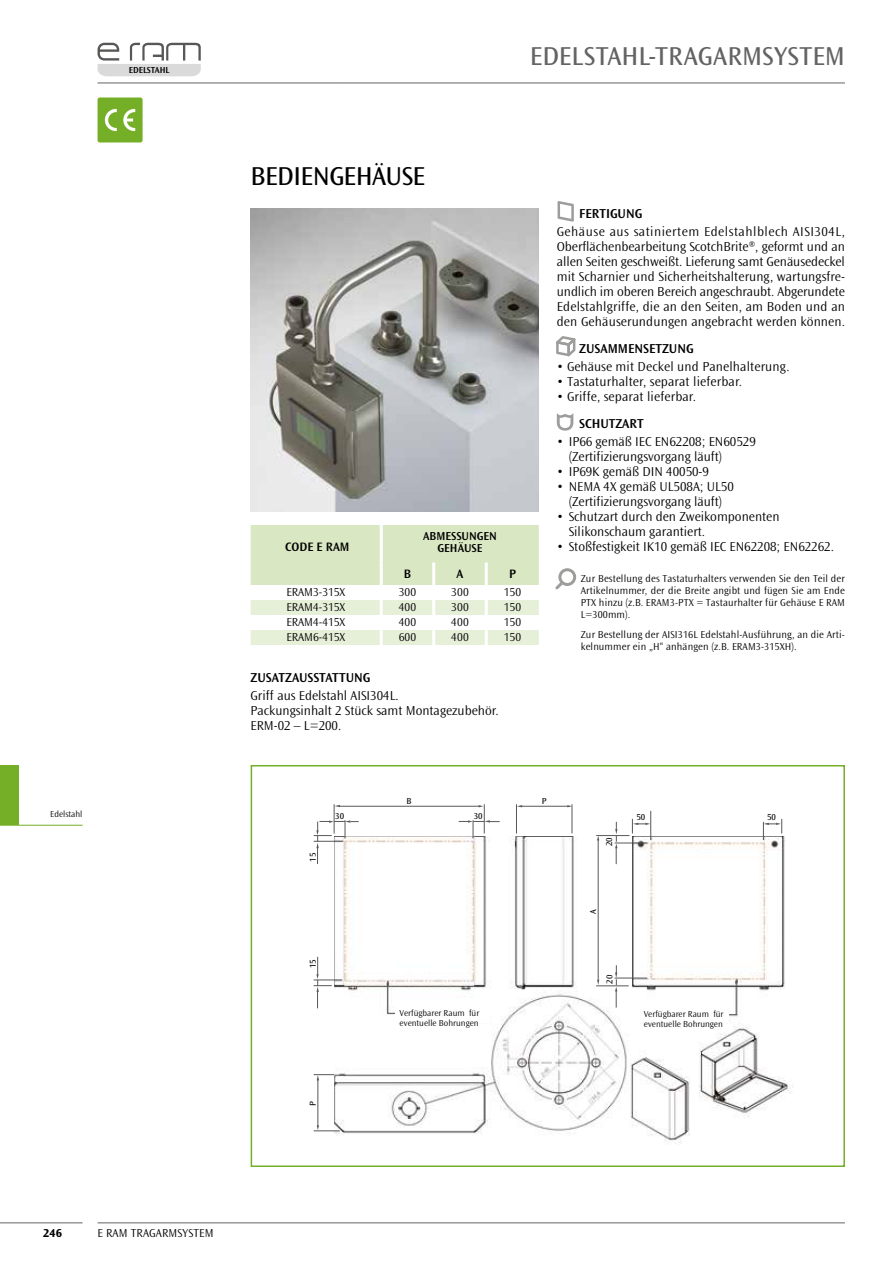
<style>
.page{position:relative;width:893px;height:1263px;background:#fff}
.page>*{position:absolute;margin:0;border:0;box-sizing:border-box;transform-origin:0 0}
.t1{font:27px "Ocean Sans Std";letter-spacing:.005em;color:#646363}
.t2{font:27px "Ocean Sans Std";letter-spacing:-.02em;color:#000}
.t3{font:300 13.5px/15px "Ocean Sans Std";color:#000}
.t4{font:600 13.5px "Ocean Sans Std";color:#000}
.t5{font:600 12.75px "Ocean Sans Std";color:#000}
.t6{font:300 12px "Ocean Sans Std";letter-spacing:.01em;color:#000}
.t7{font:600 12px/12px "Ocean Sans Std";color:#000;text-align:center}
.t8{font:700 12px "Ocean Sans Std";color:#000}
.t9{font:300 10.5px/12px "Ocean Sans Std";letter-spacing:.01em;color:#000;text-align:justify}
.t10{font:300 9px/10.5px "Ocean Sans Std";color:#000}
.t11{font:9px "Ocean Sans Std";letter-spacing:-.005em;color:#010203}
.t12{font:600 9px "Ocean Sans Std";color:#000}
</style>
<div class="page">
<img style="left:250px;top:208px;width:288px;height:304px">
<img style="left:333px;top:835px;width:460px;height:309px">
<div style="left:587px;top:807px;width:44px;height:181px;background:#fff"></div>
<div style="left:611px;top:988px;width:13px;height:21px;background:#fff"></div>
<hr style="left:339px;top:806px;width:140px;height:1px;background:#585857">
<hr style="left:521px;top:806px;width:46px;height:1px;background:#585857">
<hr style="left:596px;top:835px;width:33px;height:1px;background:#585857">
<hr style="left:614px;top:843px;width:33px;height:1px;background:#585857">
<svg style="left:313px;top:1074px;width:21px;height:7px"></svg>
<svg style="left:313px;top:1125px;width:27px;height:6px"></svg>
<hr style="left:317px;top:1079px;width:1px;height:47px;background:#585857">
<hr style="left:597px;top:839px;width:1px;height:141px;background:#585857">
<hr style="left:614px;top:978px;width:33px;height:1px;background:#585857">
<hr style="left:735px;top:983px;width:1px;height:32px;background:#585857">
<hr style="left:596px;top:985px;width:32px;height:1px;background:#585857">
<svg style="left:386px;top:980px;width:10px;height:34px"></svg>
<svg style="left:458px;top:804px;width:41px;height:34px"></svg>
<svg style="left:567px;top:804px;width:5px;height:29px"></svg>
<svg style="left:516px;top:804px;width:6px;height:29px"></svg>
<svg style="left:632px;top:811px;width:19px;height:29px"></svg>
<svg style="left:763px;top:819px;width:19px;height:21px"></svg>
<div style="left:396px;top:1005px;width:94px;height:18px;background:#fff"></div>
<div style="left:632px;top:1005px;width:96px;height:18px;background:#fff"></div>
<div style="left:250px;top:765px;width:594px;height:402px;border:2px solid #74af27"></div>
<svg style="left:250px;top:525px;width:288px;height:120px"></svg>
<hr style="left:432px;top:630px;width:3px;height:15px;background:#fff">
<svg style="left:484px;top:630px;width:4px;height:15px"></svg>
<hr style="left:380px;top:525px;width:2px;height:37px;background:#fff">
<svg style="left:484px;top:562px;width:4px;height:23px"></svg>
<div style="left:0;top:765px;width:19px;height:60px;background:#74af27"></div>
<hr style="left:0;top:825px;width:82px;height:1px;background:#74af27">
<div style="left:98px;top:98px;width:44px;height:44px;background:#74af27;border-radius:2px"></div>
<svg style="left:105px;top:109px;width:12px;height:22px"></svg>
<svg style="left:123px;top:109px;width:12px;height:22px"></svg>
<hr style="left:98px;top:83px;width:244px;height:1px;background:#646363">
<hr style="left:0;top:1222px;width:82px;height:1px;background:#646363">
<hr style="left:98px;top:1222px;width:746px;height:1px;background:#646363">
<hr style="left:342px;top:83px;width:502px;height:1px;background:#646363">
<svg style="left:98px;top:43px;width:103px;height:33px"></svg>
<svg style="left:556px;top:336px;width:19px;height:20px"></svg>
<svg style="left:557px;top:413px;width:16px;height:18px"></svg>
<svg style="left:557px;top:201px;width:17px;height:21px"></svg>
<div style="left:558px;top:568px;width:18px;height:18px;border:3px solid #9d9d9c;border-radius:50%"></div>
<svg style="left:555px;top:578px;width:11px;height:12px"></svg>
<svg style="left:313px;top:804px;width:45px;height:60px"></svg>
<svg style="left:606px;top:822px;width:11px;height:42px"></svg>
<svg style="left:606px;top:965px;width:11px;height:43px"></svg>
<svg style="left:313px;top:957px;width:29px;height:51px"></svg>
<p class="t12" style="left:129px;top:65px;width:42px">EDELSTAHL</p>
<p class="t10" style="left:50px;top:808px;width:34px">Edelstahl</p>
<h1 class="t1" style="left:530px;top:41px;width:316px">EDELSTAHL-TRAGARMSYSTEM</h1>
<h1 class="t2" style="left:250px;top:161px;width:176px">BEDIENGEHÄUSE</h1>
<p class="t5" style="left:285px;top:539px;width:66px">CODE E RAM</p>
<p class="t7" style="left:423px;top:530px;width:75px">ABMESSUNGEN<br>GEHÄUSE</p>
<p class="t5" style="left:404px;top:566px;width:9px">B</p>
<p class="t5" style="left:456px;top:566px;width:8px">A</p>
<p class="t5" style="left:509px;top:566px;width:8px">P</p>
<p class="t6" style="left:286px;top:586px;width:60px">ERAM3-315X</p>
<p class="t6" style="left:398px;top:586px;width:19px">300</p>
<p class="t6" style="left:451px;top:586px;width:19px">300</p>
<p class="t6" style="left:503px;top:586px;width:19px">150</p>
<p class="t6" style="left:286px;top:601px;width:60px">ERAM4-315X</p>
<p class="t6" style="left:398px;top:601px;width:19px">400</p>
<p class="t6" style="left:451px;top:601px;width:19px">300</p>
<p class="t6" style="left:503px;top:601px;width:19px">150</p>
<p class="t6" style="left:286px;top:616px;width:60px">ERAM4-415X</p>
<p class="t6" style="left:398px;top:616px;width:19px">400</p>
<p class="t6" style="left:451px;top:616px;width:19px">400</p>
<p class="t6" style="left:503px;top:616px;width:19px">150</p>
<p class="t6" style="left:286px;top:631px;width:60px">ERAM6-415X</p>
<p class="t6" style="left:398px;top:631px;width:19px">600</p>
<p class="t6" style="left:451px;top:631px;width:19px">400</p>
<p class="t6" style="left:503px;top:631px;width:19px">150</p>
<p class="t4" style="left:250px;top:670px;width:121px">ZUSATZAUSSTATTUNG</p>
<p class="t3" style="left:250px;top:688px;width:249px">Griff aus Edelstahl AISI304L.<br>Packungsinhalt 2 Stück samt Montagezubehör.<br>ERM-02 – L=200.</p>
<p class="t4" style="left:579px;top:206px;width:64px">FERTIGUNG</p>
<p class="t3" style="left:556px;top:225px;width:290px;text-align:justify">Gehäuse aus satiniertem Edelstahlblech AISI304L, Oberflächenbearbeitung ScotchBrite®, geformt und an allen Seiten geschweißt. Lieferung samt Genäusedeckel mit Scharnier und Sicherheitshalterung, wartungsfre&shy;undlich im oberen Bereich angeschraubt. Abgerundete Edelstahlgriffe, die an den Seiten, am Boden und an den Gehäuserundungen angebracht werden können.</p>
<p class="t4" style="left:579px;top:341px;width:116px">ZUSAMMENSETZUNG</p>
<p class="t3" style="left:556px;top:360px;width:234px">• Gehäuse mit Deckel und Panelhalterung.</p>
<p class="t3" style="left:556px;top:375px;width:187px">• Tastaturhalter, separat lieferbar.</p>
<p class="t3" style="left:556px;top:390px;width:141px">• Griffe, separat lieferbar.</p>
<p class="t4" style="left:579px;top:416px;width:66px">SCHUTZART</p>
<p class="t3" style="left:568px;top:435px;width:188px;text-indent:-12px">• IP66 gemäß IEC EN62208; EN60529 (Zertifizierungsvorgang läuft)</p>
<p class="t3" style="left:556px;top:464px;width:154px">• IP69K gemäß DIN 40050-9</p>
<p class="t3" style="left:556px;top:479px;width:179px;text-align:center">• NEMA 4X gemäß UL508A; UL50 (Zertifizierungsvorgang läuft)</p>
<p class="t3" style="left:568px;top:509px;width:212px;text-indent:-12px">• Schutzart durch den Zweikomponenten<br>Silikonschaum garantiert.</p>
<p class="t3" style="left:556px;top:539px;width:278px">• Stoßfestigkeit IK10 gemäß IEC EN62208; EN62262.</p>
<p class="t9" style="left:580px;top:573px;width:266px">Zur Bestellung des Tastaturhalters verwenden Sie den Teil der Artikelnummer, der die Breite angibt und fügen Sie am Ende PTX hinzu (z.B. ERAM3-PTX = Tastaurhalter für Gehäuse E RAM L=300mm).</p>
<p class="t9" style="left:580px;top:628px;width:266px">Zur Bestellung der AISI316L Edelstahl-Ausführung, an die Arti&shy;kelnummer ein „H“ anhängen (z.B. ERAM3-315XH).</p>
<p class="t11" style="left:406px;top:796px;width:7px">B</p>
<p class="t11" style="left:541px;top:796px;width:6px">P</p>
<p class="t11" style="left:473px;top:811px;width:10px">30</p>
<p class="t11" style="left:335px;top:811px;width:10px">30</p>
<p class="t11" style="left:636px;top:812px;width:10px">50</p>
<p class="t10" style="left:399px;top:1008px;width:81px">Verfügbarer Raum für eventuelle Bohrungen</p>
<p class="t11" style="left:588px;top:914px;width:6px;rotate:-90deg">A</p>
<p class="t10" style="left:644px;top:1009px;width:81px">Verfügbarer Raum für eventuelle Bohrungen</p>
<p class="t11" style="left:767px;top:812px;width:10px">50</p>
<p class="t8" style="left:43px;top:1226px;width:20px">246</p>
<p class="t6" style="left:98px;top:1226px;width:118px">E RAM TRAGARMSYSTEM</p>
</div>
